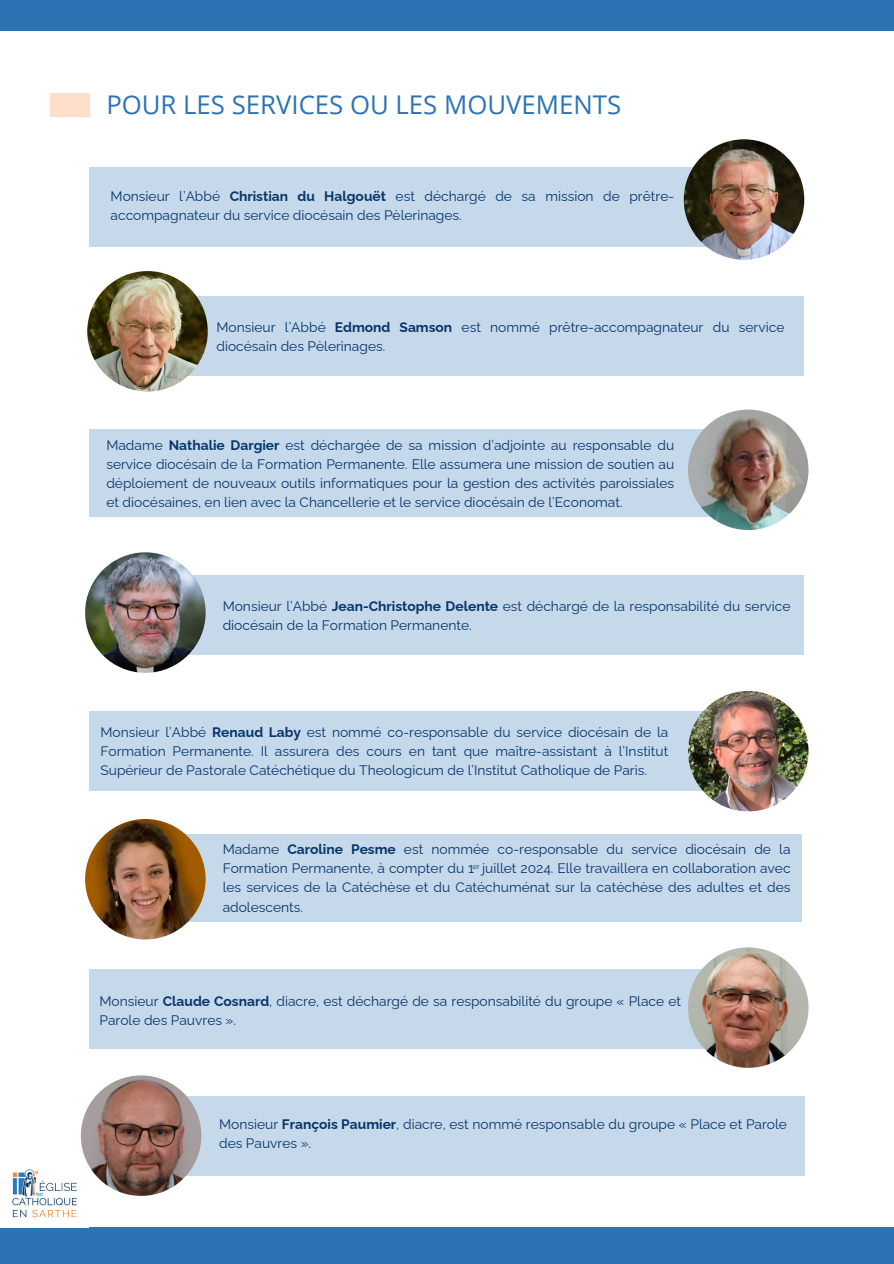
<style>
.page{position:relative;width:894px;height:1264px;background:#fff}
.page>*{position:absolute;margin:0;border:0;box-sizing:border-box;transform-origin:0 0}
.t1{font:25.8px "Open Sans";color:#2c73b4}
.t2{font:13.8px/19.2px "Raleway";color:#07366b}
.t3{font:7.5px "Raleway";color:#07366b}
.s1{font-weight:700}
</style>
<div class="page">
<div style="left:0;top:0;width:893px;height:31px;background:#2c73b4"></div>
<div style="left:0;top:1227px;width:893px;height:36px;background:#2c73b4"></div>
<img style="left:12px;top:1169px;width:65px;height:49px">
<div style="left:89px;top:430px;width:659px;height:87px;background:#c6d9eb"></div>
<img style="left:687px;top:409px;width:121px;height:121px;border-radius:50%">
<div style="left:150px;top:575px;width:654px;height:80px;background:#c6d9eb"></div>
<img style="left:85px;top:552px;width:120px;height:120px;border-radius:50%">
<div style="left:50px;top:94px;width:39px;height:23px;background:#fcdeca"></div>
<div style="left:89px;top:167px;width:654px;height:80px;background:#c6d9eb"></div>
<img style="left:683px;top:139px;width:121px;height:121px;border-radius:50%">
<div style="left:150px;top:296px;width:654px;height:80px;background:#c6d9eb"></div>
<img style="left:87px;top:271px;width:121px;height:120px;border-radius:50%">
<div style="left:89px;top:711px;width:654px;height:80px;background:#c6d9eb"></div>
<img style="left:687px;top:691px;width:121px;height:120px;border-radius:50%">
<div style="left:150px;top:834px;width:651px;height:87px;background:#c6d9eb"></div>
<img style="left:85px;top:819px;width:120px;height:120px;border-radius:50%">
<div style="left:143px;top:1095px;width:661px;height:80px;background:#c6d9eb"></div>
<img style="left:81px;top:1075px;width:120px;height:120px;border-radius:50%">
<div style="left:89px;top:969px;width:685px;height:79px;background:#c6d9eb"></div>
<img style="left:687px;top:947px;width:121px;height:120px;border-radius:50%">
<h1 class="t1" style="left:106px;top:87px;width:516px">POUR LES SERVICES OU LES MOUVEMENTS</h1>
<p class="t2" style="left:111px;top:185px;width:565px">Monsieur l’Abbé <span class="s1">Christian du Halgouët</span> est déchargé de sa mission de prêtre&shy;accompagnateur du service diocésain des Pèlerinages.</p>
<p class="t2" style="left:216px;top:315px;width:569px">Monsieur l’Abbé <span class="s1">Edmond Samson</span> est nommé prêtre-accompagnateur du service diocésain des Pèlerinages.</p>
<p class="t2" style="left:106px;top:434px;width:569px;text-align:justify">Madame <span class="s1">Nathalie Dargier</span> est déchargée de sa mission d’adjointe au responsable du service diocésain de la Formation Permanente. Elle assumera une mission de soutien au déploiement de nouveaux outils informatiques pour la gestion des activités paroissiales et diocésaines, en lien avec la Chancellerie et le service diocésain de l’Economat.</p>
<p class="t2" style="left:222px;top:594px;width:569px">Monsieur l’Abbé <span class="s1">Jean-Christophe Delente</span> est déchargé de la responsabilité du service diocésain de la Formation Permanente.</p>
<p class="t2" style="left:100px;top:721px;width:569px;text-align:justify">Monsieur l’Abbé <span class="s1">Renaud Laby</span> est nommé co-responsable du service diocésain de la Formation Permanente. Il assurera des cours en tant que maître-assistant à l’Institut Supérieur de Pastorale Catéchétique du Theologicum de l’Institut Catholique de Paris.</p>
<p class="t2" style="left:222px;top:838px;width:569px;text-align:justify">Madame <span class="s1">Caroline Pesme</span> est nommée co-responsable du service diocésain de la Formation Permanente, à compter du 1 juillet 2024. Elle travaillera en collaboration avec les services de la Catéchèse et du Catéchuménat sur la catéchèse des adultes et des adolescents.</p>
<p class="t3" style="left:472px;top:860px;width:8px">er</p>
<p class="t2" style="left:99px;top:990px;width:583px">Monsieur <span class="s1">Claude Cosnard</span>, diacre, est déchargé de sa responsabilité du groupe « Place et<br>Parole des Pauvres ».</p>
<p class="t2" style="left:219px;top:1112px;width:569px">Monsieur <span class="s1">François Paumier</span>, diacre, est nommé responsable du groupe « Place et Parole des Pauvres ».</p>
</div>
